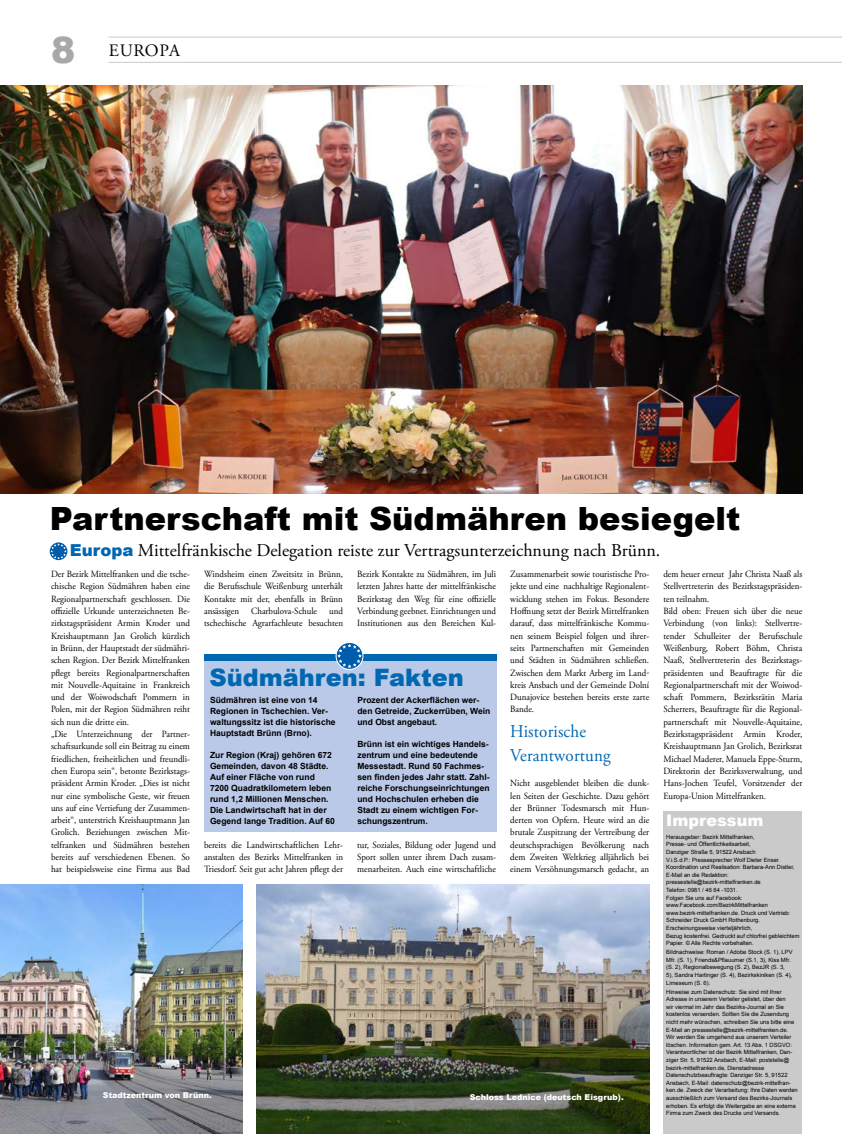
<style>
.page{position:relative;width:842px;height:1134px;background:#fff}
.page>*{position:absolute;margin:0;border:0;box-sizing:border-box;transform-origin:0 0}
.t1{font:900 36.3px "Arial";color:#a8a8a7}
.t2{font:900 32px "Arial";color:#000}
.t3{font:900 24px "Arial";color:#0067b1}
.t4{font:18px "Adobe Garamond Pro";color:#000}
.t5{font:18px/23.8px "Adobe Garamond Pro";letter-spacing:.01em;color:#0067b1;scale:.94 1}
.t6{font:17.4px "Adobe Garamond Pro";letter-spacing:.045em;color:#000}
.t7{font:900 16px "Arial";color:#fff}
.t8{font:9.5px/12.3px "Adobe Garamond Pro";color:#000;text-align:justify;scale:.94 1}
.t9{font:700 8.5px/11px "Arial";color:#000}
.t10{font:900 8px "Arial";color:#fff}
.t11{font:5.8px/7.6px "Arial";color:#000}
.s1{font-family:"Arial";font-weight:900;font-size:16.5px;color:#0067b1}
</style>
<div class="page">
<hr style="left:109px;top:37px;width:733px;height:1px;background:#c7c9cb">
<hr style="left:109px;top:62px;width:733px;height:1px;background:#c7c9cb">
<div style="left:663px;top:811px;width:139px;height:323px;background:#cacaca"></div>
<img style="left:0;top:85px;width:802px;height:408px">
<img style="left:0;top:885px;width:243px;height:249px">
<img style="left:257px;top:885px;width:392px;height:249px">
<svg style="left:50px;top:542px;width:17px;height:18px"></svg>
<svg style="left:51px;top:543px;width:16px;height:16px"></svg>
<div style="left:204px;top:654px;width:292px;height:178px;background:#bbc9e8"></div>
<div style="left:204px;top:654px;width:292px;height:7px;background:#0067b1"></div>
<svg style="left:337px;top:644px;width:25px;height:24px"></svg>
<div style="left:336px;top:642px;width:27px;height:28px;border:1px solid #fff;border-radius:50%"></div>
<h1 class="t1" style="left:51px;top:24px;width:26px">8</h1>
<h3 class="t6" style="left:109px;top:40px;width:73px">EUROPA</h3>
<h2 class="t2" style="left:50px;top:495px;width:692px">Partnerschaft mit Südmähren besiegelt</h2>
<h3 class="t4" style="left:70px;top:539px;width:592px"><span class="s1">Europa</span> Mittelfränkische Delegation reiste zur Vertragsunterzeichnung nach Brünn.</h3>
<p class="t8" style="left:51px;top:568px;width:149px">Der Bezirk Mittelfranken und die tsche&shy;chische Region Südmähren haben eine Regionalpartnerschaft geschlossen. Die offizielle Urkunde unterzeichneten Be&shy;zirkstagspräsident Armin Kroder und Kreishauptmann Jan Grolich kürzlich in Brünn, der Hauptstadt der südmähri&shy;schen Region. Der Bezirk Mittelfranken pflegt bereits Regionalpartnerschaften mit Nouvelle-Aquitaine in Frankreich und der Woiwodschaft Pommern in Polen, mit der Region Südmähren reiht sich nun die dritte ein.</p>
<p class="t8" style="left:51px;top:728px;width:149px">„Die Unterzeichnung der Partner&shy;schaftsurkunde soll ein Beitrag zu einem friedlichen, freiheitlichen und freundli&shy;chen Europa sein“, betonte Bezirkstags&shy;präsident Armin Kroder. „Dies ist nicht nur eine symbolische Geste, wir freuen uns auf eine Vertiefung der Zusammen&shy;arbeit“, unterstrich Kreishauptmann Jan Grolich. Beziehungen zwischen Mit&shy;telfranken und Südmähren bestehen bereits auf verschiedenen Ebenen. So hat beispielsweise eine Firma aus Bad</p>
<p class="t8" style="left:204px;top:568px;width:149px">Windsheim einen Zweitsitz in Brünn, die Berufsschule Weißenburg unterhält Kontakte mit der, ebenfalls in Brünn ansässigen</p>
<p class="t8" style="left:204px;top:605px;width:149px;text-align:right">und<br>tschechische Agrarfachleute besuchten</p>
<p class="t8" style="left:251px;top:605px;width:72px">Charbulova-Schule</p>
<p class="t8" style="left:357px;top:568px;width:149px">Bezirk Kontakte zu Südmähren, im Juli letzten Jahres hatte der mittelfränkische Bezirkstag den Weg für eine offizielle Verbindung geebnet. Einrichtungen und Institutionen aus den Bereichen Kul-</p>
<h4 class="t3" style="left:209px;top:660px;width:256px">Südmähren: Fakten</h4>
<p class="t9" style="left:210px;top:695px;width:127px">Südmähren ist eine von 14<br>Regionen in Tschechien. Ver&shy;waltungssitz ist die historische<br>Hauptstadt Brünn (Brno).</p>
<p class="t9" style="left:210px;top:750px;width:126px">Zur Region (Kraj) gehören 672<br>Gemeinden, davon 48 Städte.<br>Auf einer Fläche von rund<br>7200 Quadratkilometern leben rund 1,2 Millionen Menschen.<br>Die Landwirtschaft hat in der<br>Gegend lange Tradition. Auf 60</p>
<p class="t8" style="left:204px;top:839px;width:149px">bereits die Landwirtschaftlichen Lehr&shy;anstalten des Bezirks Mittelfranken in Triesdorf. Seit gut acht Jahren pflegt der</p>
<p class="t9" style="left:357px;top:695px;width:135px">Prozent der Ackerflächen wer&shy;den Getreide, Zuckerrüben, Wein und Obst angebaut.</p>
<p class="t9" style="left:357px;top:739px;width:134px">Brünn ist ein wichtiges Handels&shy;zentrum und eine bedeutende<br>Messestadt. Rund 50 Fachmes&shy;sen finden jedes Jahr statt. Zahl&shy;reiche Forschungseinrichtungen und Hochschulen erheben die<br>Stadt zu einem wichtigen For&shy;schungszentrum.</p>
<p class="t8" style="left:357px;top:839px;width:149px">tur, Soziales, Bildung oder Jugend und Sport sollen unter ihrem Dach zusam&shy;menarbeiten. Auch eine wirtschaftliche</p>
<p class="t8" style="left:510px;top:568px;width:149px">Zusammenarbeit sowie touristische Pro&shy;jekte und eine nachhaltige Regionalent&shy;wicklung stehen im Fokus. Besondere Hoffnung setzt der Bezirk Mittelfranken darauf, dass mittelfränkische Kommu&shy;nen seinem Beispiel folgen und ihrer&shy;seits Partnerschaften mit Gemeinden und Städten in Südmähren schließen.<br>Zwischen dem Markt Arberg im Land&shy;kreis Ansbach und der Gemeinde Dolní Dunajovice bestehen bereits erste zarte Bande.</p>
<h4 class="t5" style="left:510px;top:720px;width:108px">Historische<br>Verantwortung</h4>
<p class="t8" style="left:510px;top:777px;width:149px">Nicht ausgeblendet bleiben die dunk&shy;len Seiten der Geschichte. Dazu gehört der Brünner Todesmarsch mit Hun&shy;derten von Opfern. Heute wird an die brutale Zuspitzung der Vertreibung der deutschsprachigen Bevölkerung nach dem Zweiten Weltkrieg alljährlich bei einem Versöhnungsmarsch gedacht, an</p>
<p class="t10" style="left:103px;top:1089px;width:110px">Stadtzentrum von Brünn.</p>
<p class="t10" style="left:470px;top:1092px;width:155px">Schloss Lednice (deutsch Eisgrub).</p>
<p class="t8" style="left:663px;top:568px;width:149px">dem heuer erneut Jahr Christa Naaß als Stellvertreterin des Bezirkstagspräsiden&shy;ten teilnahm.</p>
<p class="t8" style="left:663px;top:605px;width:149px">Bild oben: Freuen sich über die neue Verbindung (von links): Stellvertre&shy;tender Schulleiter der Berufsschule Weißenburg, Robert Böhm, Christa Naaß, Stellvertreterin des Bezirkstags&shy;präsidenten und Beauftragte für die Regionalpartnerschaft mit der Woiwod&shy;schaft Pommern, Bezirksrätin Maria Scherrers, Beauftragte für die Regional&shy;partnerschaft mit Nouvelle-Aquitaine, Bezirkstagspräsident Armin Kroder, Kreishauptmann Jan Grolich, Bezirksrat Michael Maderer, Manuela Eppe-Sturm, Direktorin der Bezirksverwaltung, und Hans-Jochen Teufel, Vorsitzender der Europa-Union Mittelfranken.</p>
<h2 class="t7" style="left:666px;top:809px;width:99px">Impressum</h2>
<p class="t11" style="left:666px;top:833px;width:91px">Herausgeber: Bezirk Mittelfranken,<br>Presse- und Öffentlichkeitsarbeit,<br>Danziger Straße 5, 91522 Ansbach</p>
<p class="t11" style="left:666px;top:856px;width:115px">V.i.S.d.P.: Pressesprecher Wolf Dieter Enser.</p>
<p class="t11" style="left:666px;top:863px;width:130px">Koordination und Realisation: Barbara-Ann Distler, E-Mail an die Redaktion: pressestelle@bezirk-mittelfranken.de<br>Telefon: 0981 / 46 64 -1031.</p>
<p class="t11" style="left:666px;top:894px;width:103px">Folgen Sie uns auf Facebook: www.Facebook.com/BezirkMittelfranken</p>
<p class="t11" style="left:666px;top:909px;width:126px">www.bezirk-mittelfranken.de. Druck und Vertrieb:<br>Schneider Druck GmbH Rothenburg.</p>
<p class="t11" style="left:666px;top:924px;width:135px">Erscheinungsweise vierteljährlich,<br>Bezug kostenfrei. Gedruckt auf chlorfrei gebleichtem<br>Papier. © Alle Rechte vorbehalten.</p>
<p class="t11" style="left:666px;top:948px;width:128px">Bildnachweise: Roman / Adobe Stock (S. 1), LPV Mfr. (S. 1), Friends&amp;Pflauumer (S.1, 3), Kiss Mfr. (S. 2), Regionalbewegung (S. 2), BezJR (S. 3, 5), Sandra Hartinger (S. 4), Bezirkskiniken (S. 4), Limeseum (S. 6).</p>
<p class="t11" style="left:666px;top:988px;width:133px">Hinweise zum Datenschutz: Sie sind mit Ihrer Adresse in unserem Verteiler gelistet, über den<br>wir viermal im Jahr das Bezirks-Journal an Sie kostenlos versenden. Sollten Sie die Zusendung nicht mehr wünschen, schreiben Sie uns bitte eine E-Mail an pressestelle@bezirk-mittelfranken.de.<br>Wir werden Sie umgehend aus unserem Verteiler löschen. Information gem. Art. 13 Abs. 1 DSGVO:<br>Verantwortlicher ist der Bezirk Mittelfranken, Dan&shy;ziger Str. 5, 91522 Ansbach, E-Mail: poststelle@ bezirk-mittelfranken.de, Dienstadresse Datenschutzbeauftragte: Danziger Str. 5, 91522<br>Ansbach, E-Mail: datenschutz@bezirk-mittelfran&shy;ken.de. Zweck der Verarbeitung: Ihre Daten werden ausschließlich zum Versand des Bezirks-Journals erhoben. Es erfolgt die Weitergabe an eine externe Firma zum Zweck des Drucks und Versands.</p>
</div>
